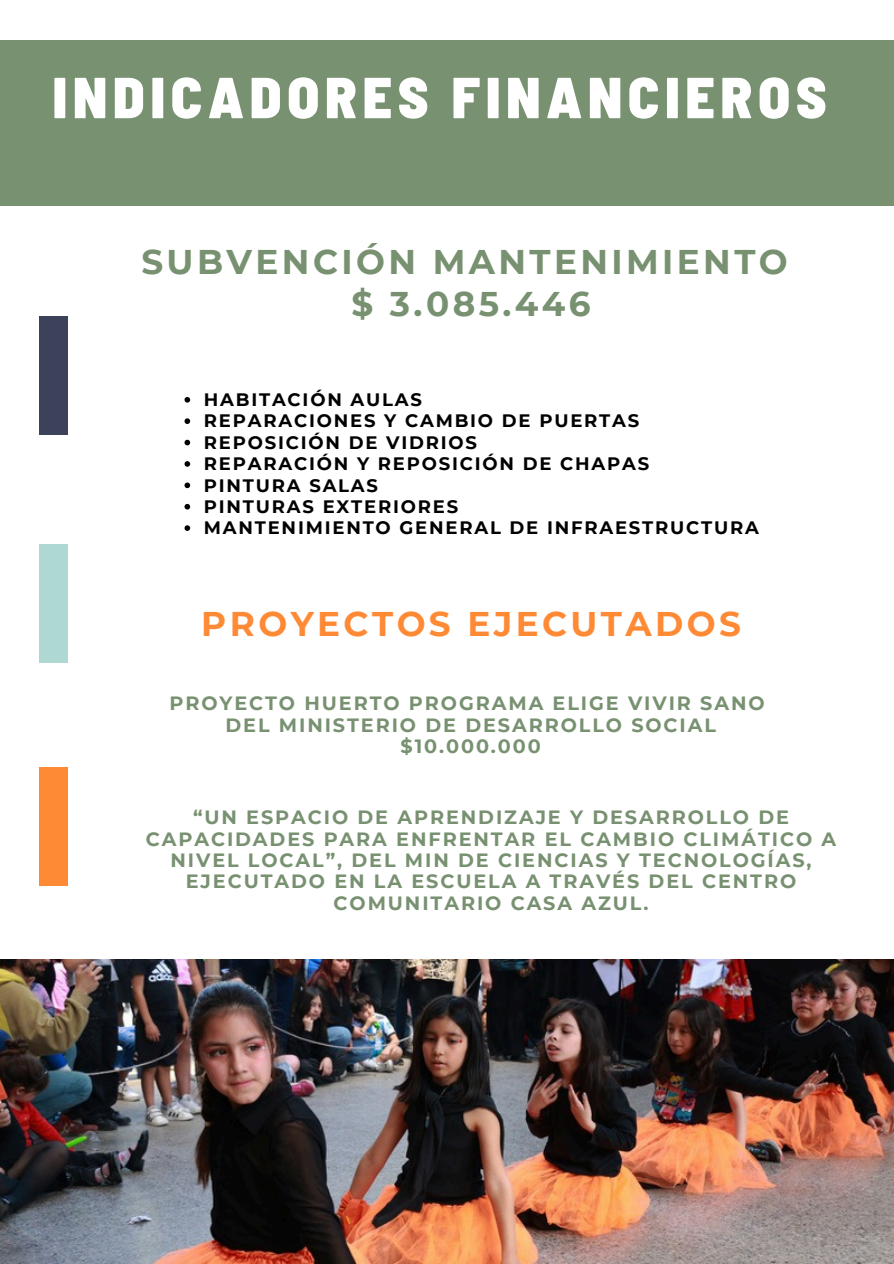
<style>
.page{position:relative;width:894px;height:1264px;background:#fff}
.page>*{position:absolute;margin:0;border:0;box-sizing:border-box;transform-origin:0 0}
.t1{font:900 semi-condensed 57.75px "Barlow";letter-spacing:.1em;color:#fff}
.t2{font:700 34.2px/41.7px "Montserrat";letter-spacing:.1em;color:#789171;text-align:center}
.t3{font:700 34.2px "Montserrat";letter-spacing:.1em;color:#ff8a36}
.t4{font:700 19.2px/21.3px "Montserrat";letter-spacing:.1em;color:#789171;text-align:center}
.t5{font:700 18px "Montserrat";letter-spacing:.1em;color:#000}
</style>
<div class="page">
<div style="left:0;top:41px;width:893px;height:164px;background:#789171"></div>
<div style="left:40px;top:317px;width:28px;height:118px;background:#3c425a"></div>
<div style="left:40px;top:544px;width:28px;height:118px;background:#add9d2"></div>
<div style="left:40px;top:767px;width:28px;height:118px;background:#ff8a36"></div>
<img style="left:0;top:959px;width:892px;height:304px">
<svg style="left:184px;top:397px;width:6px;height:5px"></svg>
<svg style="left:184px;top:418px;width:6px;height:6px"></svg>
<svg style="left:184px;top:440px;width:6px;height:5px"></svg>
<svg style="left:184px;top:461px;width:6px;height:6px"></svg>
<svg style="left:184px;top:482px;width:6px;height:6px"></svg>
<svg style="left:184px;top:504px;width:6px;height:5px"></svg>
<svg style="left:184px;top:525px;width:6px;height:6px"></svg>
<h1 class="t1" style="left:52px;top:60px;width:775px">INDICADORES FINANCIEROS</h1>
<p class="t2" style="left:141px;top:241px;width:647px">SUBVENCIÓN MANTENIMIENTO $ 3.085.446</p>
<p class="t5" style="left:204px;top:388px;width:219px">HABITACIÓN AULAS</p>
<h2 class="t5" style="left:204px;top:410px;width:437px">REPARACIONES Y CAMBIO DE PUERTAS</h2>
<p class="t5" style="left:204px;top:431px;width:275px">REPOSICIÓN DE VIDRIOS</p>
<p class="t5" style="left:204px;top:452px;width:447px">REPARACIÓN Y REPOSICIÓN DE CHAPAS</p>
<p class="t5" style="left:204px;top:474px;width:176px">PINTURA SALAS</p>
<p class="t5" style="left:204px;top:495px;width:256px">PINTURAS EXTERIORES</p>
<p class="t5" style="left:204px;top:517px;width:556px">MANTENIMIENTO GENERAL DE INFRAESTRUCTURA</p>
<p class="t3" style="left:201px;top:602px;width:541px">PROYECTOS EJECUTADOS</p>
<p class="t4" style="left:169px;top:692px;width:596px">PROYECTO HUERTO PROGRAMA ELIGE VIVIR SANO<br>DEL MINISTERIO DE DESARROLLO SOCIAL $10.000.000</p>
<h2 class="t4" style="left:146px;top:806px;width:691px">“UN ESPACIO DE APRENDIZAJE Y DESARROLLO DE CAPACIDADES PARA ENFRENTAR EL CAMBIO CLIMÁTICO A NIVEL LOCAL”, DEL MIN DE CIENCIAS Y TECNOLOGÍAS, EJECUTADO EN LA ESCUELA A TRAVÉS DEL CENTRO COMUNITARIO CASA AZUL.</h2>
</div>
